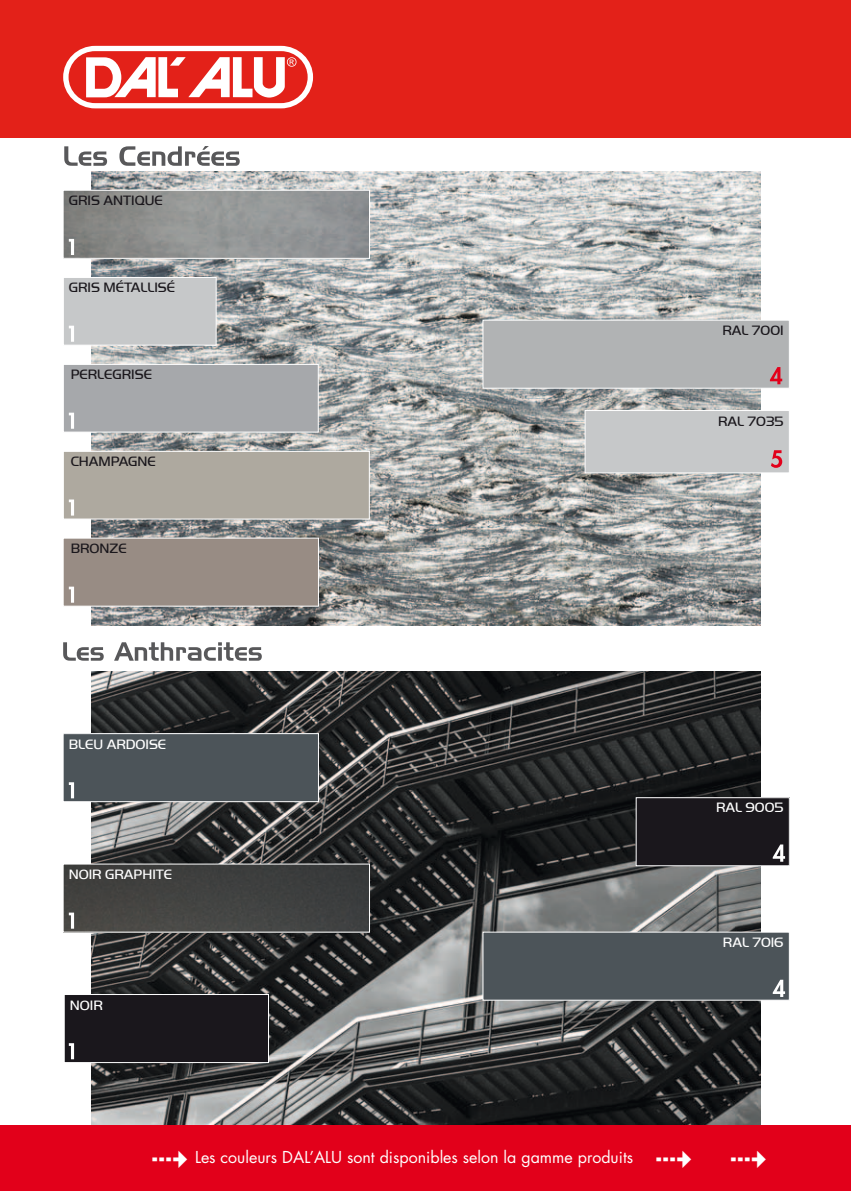
<style>
.page{position:relative;width:851px;height:1191px;background:#fff}
.page>*{position:absolute;margin:0;border:0;box-sizing:border-box;transform-origin:0 0}
.t1{font:16px "Futura";color:#fff}
.t2{font:300 14px "Handel Gothic Com";color:#1a171c}
.t3{font:300 14px "Handel Gothic Com";color:#fff}
</style>
<div class="page">
<div style="left:0;top:1125px;width:850px;height:66px;background:#e2001a"></div>
<div style="left:0;top:0;width:850px;height:138px;background:#e32119"></div>
<svg style="left:63px;top:46px;width:250px;height:62px"></svg>
<img style="left:91px;top:171px;width:669px;height:454px">
<img style="left:91px;top:671px;width:669px;height:454px">
<div style="left:63px;top:451px;width:307px;height:68px;background:#aea99f;border:1px solid #fff"></div>
<img style="left:65px;top:192px;width:303px;height:65px">
<div style="left:63px;top:190px;width:307px;height:69px;border:1px solid #fff"></div>
<div style="left:482px;top:320px;width:307px;height:69px;background:#b1b3b4;border:1px solid #fff"></div>
<div style="left:584px;top:410px;width:205px;height:63px;background:#c6c8c9;border:1px solid #fff"></div>
<div style="left:63px;top:537px;width:256px;height:69px;background:#988c84;border:1px solid #fff"></div>
<div style="left:63px;top:277px;width:154px;height:69px;background:#c6c8c9;border:1px solid #fff"></div>
<div style="left:63px;top:364px;width:256px;height:68px;background:#a6a8ab;border:1px solid #fff"></div>
<div style="left:63px;top:733px;width:255px;height:68px;background:#4c5459"></div>
<div style="left:63px;top:733px;width:256px;height:69px;border:1px solid #fff"></div>
<img style="left:65px;top:865px;width:303px;height:65px">
<div style="left:636px;top:797px;width:153px;height:68px;background:#1a171c"></div>
<div style="left:635px;top:797px;width:154px;height:69px;border:1px solid #fff"></div>
<div style="left:482px;top:931px;width:307px;height:69px;background:#4c5459"></div>
<div style="left:64px;top:994px;width:204px;height:68px;background:#1a171c"></div>
<div style="left:64px;top:994px;width:205px;height:69px;border:1px solid #fff"></div>
<svg style="left:64px;top:146px;width:176px;height:20px"></svg>
<svg style="left:63px;top:642px;width:199px;height:18px"></svg>
<svg style="left:69px;top:413px;width:5px;height:16px"></svg>
<svg style="left:69px;top:499px;width:5px;height:16px"></svg>
<svg style="left:69px;top:586px;width:5px;height:17px"></svg>
<svg style="left:69px;top:782px;width:5px;height:16px"></svg>
<svg style="left:69px;top:912px;width:5px;height:16px"></svg>
<svg style="left:69px;top:1043px;width:5px;height:16px"></svg>
<svg style="left:69px;top:326px;width:5px;height:16px"></svg>
<svg style="left:69px;top:239px;width:5px;height:16px"></svg>
<svg style="left:771px;top:450px;width:11px;height:18px"></svg>
<svg style="left:769px;top:367px;width:13px;height:17px"></svg>
<svg style="left:772px;top:979px;width:13px;height:18px"></svg>
<svg style="left:772px;top:844px;width:13px;height:17px"></svg>
<p class="t2" style="left:69px;top:193px;width:95px">GRIS ANTIQUE</p>
<p class="t2" style="left:69px;top:280px;width:108px">GRIS MÉTALLISÉ</p>
<p class="t2" style="left:71px;top:367px;width:18px">PERLEGRISE</p>
<p class="t2" style="left:71px;top:453px;width:86px">CHAMPAGNE</p>
<p class="t2" style="left:71px;top:540px;width:57px">BRONZE</p>
<p class="t3" style="left:69px;top:736px;width:99px">BLEU ARDOISE</p>
<p class="t3" style="left:69px;top:866px;width:105px">NOIR GRAPHITE</p>
<p class="t3" style="left:70px;top:997px;width:34px">NOIR</p>
<p class="t1" style="left:149px;top:1145px;width:176px">✔ Les couleurs DAL’ALU</p>
<p class="t1" style="left:347px;top:1145px;width:287px">sont disponibles selon la gamme produits</p>
<p class="t2" style="left:722px;top:322px;width:63px">RAL 7001</p>
<p class="t2" style="left:718px;top:413px;width:67px">RAL 7035</p>
<p class="t3" style="left:716px;top:799px;width:69px">RAL 9005</p>
<p class="t3" style="left:722px;top:934px;width:62px">RAL 7016</p>
</div>
